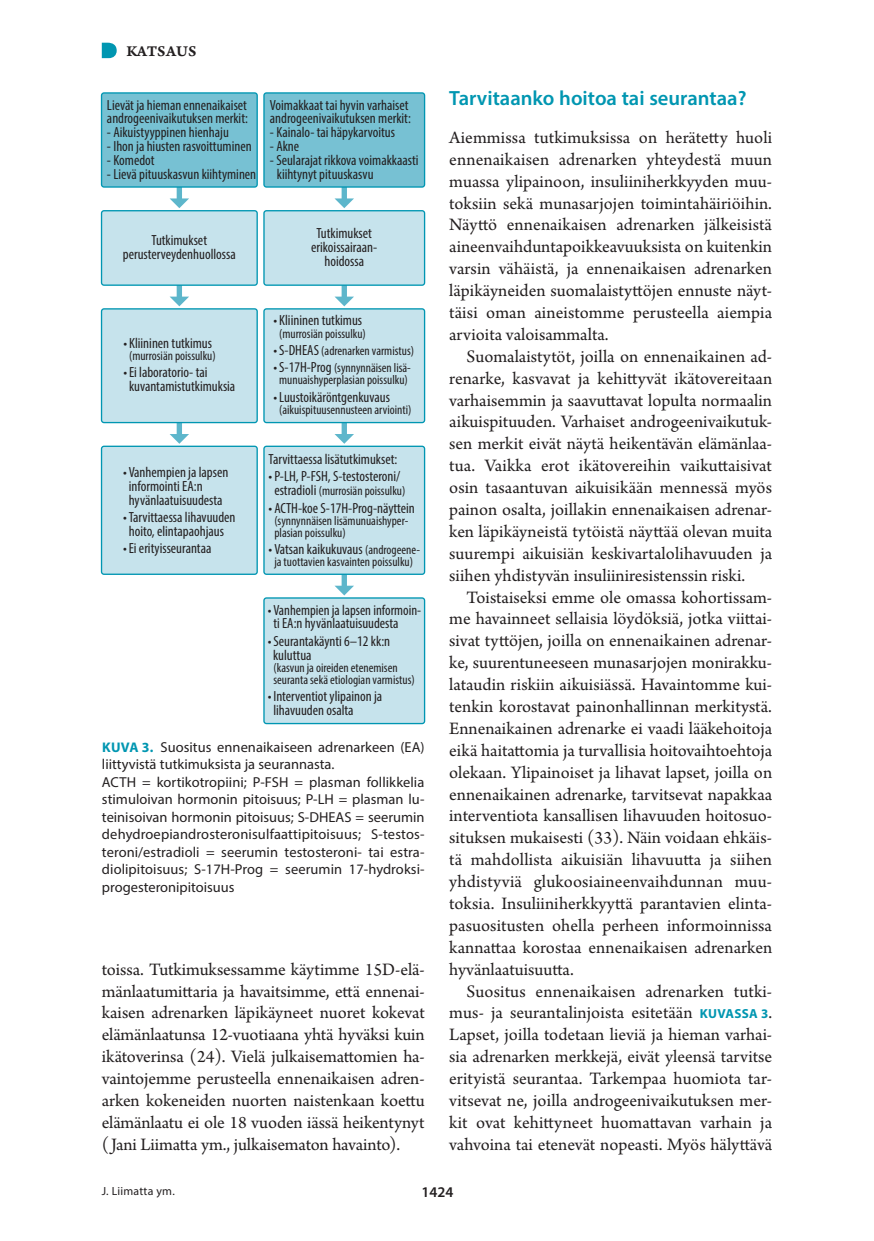
<style>
.page{position:relative;width:874px;height:1241px;background:#fff}
.page>*{position:absolute;margin:0;border:0;box-sizing:border-box;transform-origin:0 0}
.v1{font:600 20.65px "Myriad Pro";color:#0096b1}
.l_ei_sis{font:18.38px/21.9px "Arno Pro";color:#231f20;text-align:justify}
.vinj{font:15.75px "Arno Pro Smbd Caption";letter-spacing:.005em;color:#231f20}
.t1{font:600 14.88px "Myriad Pro";color:#231f20}
.t2{font:condensed 14.7px/13.8px "Myriad Pro";color:#231f20}
.kt{font:14.35px/17.5px "Myriad Pro";color:#231f20}
.t3{font:condensed 12.95px/12.1px "Myriad Pro";color:#231f20}
.Ala{font:11.9px "Myriad Pro";letter-spacing:.02em;color:#231f20}
.s1{font-size:14.7px}
.s2{font-size:12.95px}
.s3{font-weight:700;font-size:14px;color:#0096b1}
.s4{font-family:"Myriad Pro";font-weight:700;font-size:13.12px;color:#0096b1}
</style>
<div class="page">
<div style="left:176px;top:184px;width:6px;height:16px;background:#5db6cb"></div>
<svg style="left:169px;top:198px;width:20px;height:10px"></svg>
<div style="left:101px;top:93px;width:156px;height:94px;background:#77c1d3;border-radius:3px"></div>
<div style="left:101px;top:92px;width:157px;height:96px;border:1px solid #0096b2;border-radius:3px"></div>
<div style="left:341px;top:184px;width:6px;height:16px;background:#5db6cb"></div>
<svg style="left:334px;top:198px;width:20px;height:10px"></svg>
<div style="left:264px;top:93px;width:160px;height:94px;background:#77c1d3;border-radius:3px"></div>
<div style="left:263px;top:92px;width:162px;height:96px;border:1px solid #0096b2;border-radius:3px"></div>
<div style="left:176px;top:282px;width:6px;height:16px;background:#5db6cb"></div>
<svg style="left:169px;top:296px;width:20px;height:10px"></svg>
<div style="left:101px;top:211px;width:156px;height:74px;background:#c6e3ec;border-radius:3px"></div>
<div style="left:101px;top:210px;width:157px;height:76px;border:1px solid #0096b2;border-radius:3px"></div>
<div style="left:341px;top:282px;width:6px;height:16px;background:#5db6cb"></div>
<svg style="left:334px;top:296px;width:20px;height:10px"></svg>
<div style="left:264px;top:211px;width:160px;height:74px;background:#c6e3ec;border-radius:3px"></div>
<div style="left:263px;top:210px;width:162px;height:76px;border:1px solid #0096b2;border-radius:3px"></div>
<div style="left:176px;top:420px;width:6px;height:15px;background:#5db6cb"></div>
<svg style="left:169px;top:434px;width:20px;height:9px"></svg>
<div style="left:101px;top:309px;width:156px;height:113px;background:#c6e3ec;border-radius:3px"></div>
<div style="left:101px;top:308px;width:157px;height:115px;border:1px solid #0096b2;border-radius:3px"></div>
<div style="left:341px;top:420px;width:6px;height:15px;background:#5db6cb"></div>
<svg style="left:334px;top:434px;width:20px;height:9px"></svg>
<div style="left:264px;top:309px;width:160px;height:113px;background:#c6e3ec;border-radius:3px"></div>
<div style="left:263px;top:308px;width:162px;height:115px;border:1px solid #0096b2;border-radius:3px"></div>
<div style="left:101px;top:446px;width:156px;height:128px;background:#c6e3ec;border-radius:3px"></div>
<div style="left:101px;top:445px;width:157px;height:130px;border:1px solid #0096b2;border-radius:3px"></div>
<div style="left:341px;top:571px;width:6px;height:16px;background:#5db6cb"></div>
<svg style="left:334px;top:585px;width:20px;height:10px"></svg>
<div style="left:264px;top:446px;width:160px;height:128px;background:#c6e3ec;border-radius:3px"></div>
<div style="left:263px;top:445px;width:162px;height:130px;border:1px solid #0096b2;border-radius:3px"></div>
<div style="left:264px;top:598px;width:160px;height:125px;background:#c6e3ec;border-radius:3px"></div>
<div style="left:263px;top:597px;width:162px;height:127px;border:1px solid #0096b2;border-radius:3px"></div>
<svg style="left:102px;top:43px;width:15px;height:15px"></svg>
<p class="vinj" style="left:126px;top:41px;width:71px">KATSAUS</p>
<p class="t2" style="left:107px;top:98px;width:142px">Lievät ja hieman ennenaikaiset androgeenivaikutuksen merkit:</p>
<p class="t2" style="left:107px;top:125px;width:123px">- Aikuistyyppinen hienhaju</p>
<p class="t2" style="left:107px;top:139px;width:146px">- Ihon ja hiusten rasvoittuminen</p>
<p class="t2" style="left:107px;top:153px;width:49px">- Komedot</p>
<p class="t2" style="left:107px;top:167px;width:151px">- Lievä pituuskasvun kiihtyminen</p>
<p class="t2" style="left:270px;top:97px;width:142px">Voimakkaat tai hyvin varhaiset androgeenivaikutuksen merkit:</p>
<p class="t2" style="left:270px;top:125px;width:126px">- Kainalo- tai häpykarvoitus</p>
<p class="t2" style="left:270px;top:139px;width:31px">- Akne</p>
<p class="t2" style="left:277px;top:153px;width:143px;text-indent:-7px">- Seularajat rikkova voimakkaasti kiihtynyt pituuskasvu</p>
<p class="t2" style="left:123px;top:233px;width:114px;text-align:center">Tutkimukset perusterveydenhuollossa</p>
<p class="t2" style="left:311px;top:226px;width:67px;text-align:center">Tutkimukset erikoissairaan&shy;hoidossa</p>
<p class="t2" style="left:123px;top:336px;width:90px">• Kliininen tutkimus</p>
<p class="t3" style="left:129px;top:349px;width:88px">(murrosiän poissulku)</p>
<p class="t2" style="left:129px;top:365px;width:108px;text-indent:-6px">• Ei laboratorio- tai kuvantamistutkimuksia</p>
<p class="t2" style="left:129px;top:465px;width:101px;text-indent:-6px">• Vanhempien ja lapsen informointi EA:n hyvänlaatuisuudesta</p>
<p class="t2" style="left:123px;top:510px;width:114px;text-align:center">• Tarvittaessa lihavuuden hoito, elintapaohjaus</p>
<p class="t2" style="left:123px;top:541px;width:90px">• Ei erityisseurantaa</p>
<p class="t2" style="left:273px;top:313px;width:90px">• Kliininen tutkimus</p>
<p class="t3" style="left:279px;top:327px;width:88px">(murrosiän poissulku)</p>
<p class="t3" style="left:273px;top:344px;width:142px"><span class="s1">• S-DHEAS</span> (adrenarken varmistus)</p>
<p class="t3" style="left:273px;top:362px;width:139px;text-align:center"><span class="s1">• S-17H-Prog</span> (synnynnäisen lisä&shy;munuaishyperplasian poissulku)</p>
<p class="t2" style="left:273px;top:390px;width:118px">• Luustoikäröntgenkuvaus</p>
<p class="t3" style="left:279px;top:403px;width:134px">(aikuispituusennusteen arviointi)</p>
<p class="t2" style="left:268px;top:452px;width:130px">Tarvittaessa lisätutkimukset:</p>
<p class="t2" style="left:268px;top:469px;width:133px">• P-LH, P-FSH, S-testosteroni/</p>
<p class="t3" style="left:274px;top:484px;width:132px"><span class="s1">estradioli</span> (murrosiän poissulku)</p>
<p class="t2" style="left:268px;top:500px;width:148px">• ACTH-koe S-17H-Prog-näyttein</p>
<p class="t3" style="left:274px;top:514px;width:136px">(synnynnäisen lisämunuaishyper&shy;plasian poissulku)</p>
<p class="t2" style="left:268px;top:542px;width:153px">• Vatsan kaikukuvaus <span class="s2">(androgeene-</span></p>
<p class="t3" style="left:274px;top:555px;width:140px">ja tuottavien kasvainten poissulku)</p>
<p class="t2" style="left:273px;top:602px;width:149px;text-indent:-6px">• Vanhempien ja lapsen informoin&shy;ti EA:n hyvänlaatuisuudesta</p>
<p class="t2" style="left:273px;top:633px;width:118px;text-indent:-5px">• Seurantakäynti 6–12 kk:n kuluttua</p>
<p class="t3" style="left:273px;top:661px;width:143px">(kasvun ja oireiden etenemisen seuranta sekä etiologian varmistus)</p>
<p class="t2" style="left:273px;top:689px;width:110px;text-indent:-6px">• Interventiot ylipainon ja lihavuuden osalta</p>
<p class="kt" style="left:102px;top:737px;width:324px"><span class="s3">KUVA 3.</span> Suositus ennenaikaiseen adrenarkeen (EA) liittyvistä tutkimuksista ja seurannasta.</p>
<p class="kt" style="left:102px;top:772px;width:324px;text-align:justify">ACTH = kortikotropiini; P-FSH = plasman follikkelia stimuloivan hormonin pitoisuus; P-LH = plasman lu&shy;teinisoivan hormonin pitoisuus; S-DHEAS = seerumin dehydroepiandrosteronisulfaattipitoisuus; S-testos&shy;teroni/estradioli = seerumin testosteroni- tai estra&shy;diolipitoisuus; S-17H-Prog = seerumin 17-hydroksi&shy;progesteronipitoisuus</p>
<p class="l_ei_sis" style="left:102px;top:959px;width:324px">toissa. Tutkimuksessamme käytimme 15D-elä&shy;mänlaatumittaria ja havaitsimme, että ennenai&shy;kaisen adrenarken läpikäyneet nuoret kokevat elämänlaatunsa 12-vuotiaana yhtä hyväksi kuin ikätoverinsa (24). Vielä julkaisemattomien ha&shy;vaintojemme perusteella ennenaikaisen adren&shy;arken kokeneiden nuorten naistenkaan koettu elämänlaatu ei ole 18 vuoden iässä heikentynyt ( Jani Liimatta ym., julkaisematon havainto).</p>
<p class="v1" style="left:449px;top:85px;width:298px">Tarvitaanko hoitoa tai seurantaa?</p>
<p class="l_ei_sis" style="left:449px;top:127px;width:324px">Aiemmissa tutkimuksissa on herätetty huoli ennenaikaisen adrenarken yhteydestä muun muassa ylipainoon, insuliiniherkkyyden muu&shy;toksiin sekä munasarjojen toimintahäiriöihin.<br>Näyttö ennenaikaisen adrenarken jälkeisistä aineenvaihduntapoikkeavuuksista on kuitenkin varsin vähäistä, ja ennenaikaisen adrenarken läpikäyneiden suomalaistyttöjen ennuste näyt&shy;täisi oman aineistomme perusteella aiempia arvioita valoisammalta.</p>
<p class="l_ei_sis" style="left:449px;top:346px;width:324px;text-indent:17px">Suomalaistytöt, joilla on ennenaikainen ad&shy;renarke, kasvavat ja kehittyvät ikätovereitaan varhaisemmin ja saavuttavat lopulta normaalin aikuispituuden. Varhaiset androgeenivaikutuk&shy;sen merkit eivät näytä heikentävän elämänlaa&shy;tua. Vaikka erot ikätovereihin vaikuttaisivat osin tasaantuvan aikuisikään mennessä myös painon osalta, joillakin ennenaikaisen adrenar&shy;ken läpikäyneistä tytöistä näyttää olevan muita suurempi aikuisiän keskivartalolihavuuden ja siihen yhdistyvän insuliiniresistenssin riski.</p>
<p class="l_ei_sis" style="left:449px;top:587px;width:324px;text-indent:17px">Toistaiseksi emme ole omassa kohortissam&shy;me havainneet sellaisia löydöksiä, jotka viittai&shy;sivat tyttöjen, joilla on ennenaikainen adrenar&shy;ke, suurentuneeseen munasarjojen monirakku&shy;lataudin riskiin aikuisiässä. Havaintomme kui&shy;tenkin korostavat painonhallinnan merkitystä.<br>Ennenaikainen adrenarke ei vaadi lääkehoitoja eikä haitattomia ja turvallisia hoitovaihtoehtoja olekaan. Ylipainoiset ja lihavat lapset, joilla on ennenaikainen adrenarke, tarvitsevat napakkaa interventiota kansallisen lihavuuden hoitosuo&shy;situksen mukaisesti (33). Näin voidaan ehkäis&shy;tä mahdollista aikuisiän lihavuutta ja siihen yhdistyviä glukoosiaineenvaihdunnan muu&shy;toksia. Insuliiniherkkyyttä parantavien elinta&shy;pasuositusten ohella perheen informoinnissa kannattaa korostaa ennenaikaisen adrenarken hyvänlaatuisuutta.</p>
<p class="l_ei_sis" style="left:449px;top:980px;width:324px;text-indent:17px">Suositus ennenaikaisen adrenarken tutki&shy;mus- ja seurantalinjoista esitetään <span class="s4">KUVASSA 3</span>.<br>Lapset, joilla todetaan lieviä ja hieman varhai&shy;sia adrenarken merkkejä, eivät yleensä tarvitse erityistä seurantaa. Tarkempaa huomiota tar&shy;vitsevat ne, joilla androgeenivaikutuksen mer&shy;kit ovat kehittyneet huomattavan varhain ja vahvoina tai etenevät nopeasti. Myös hälyttävä</p>
<p class="Ala" style="left:102px;top:1183px;width:74px">J. Liimatta ym.</p>
<p class="t1" style="left:421px;top:1182px;width:33px">1424</p>
</div>
